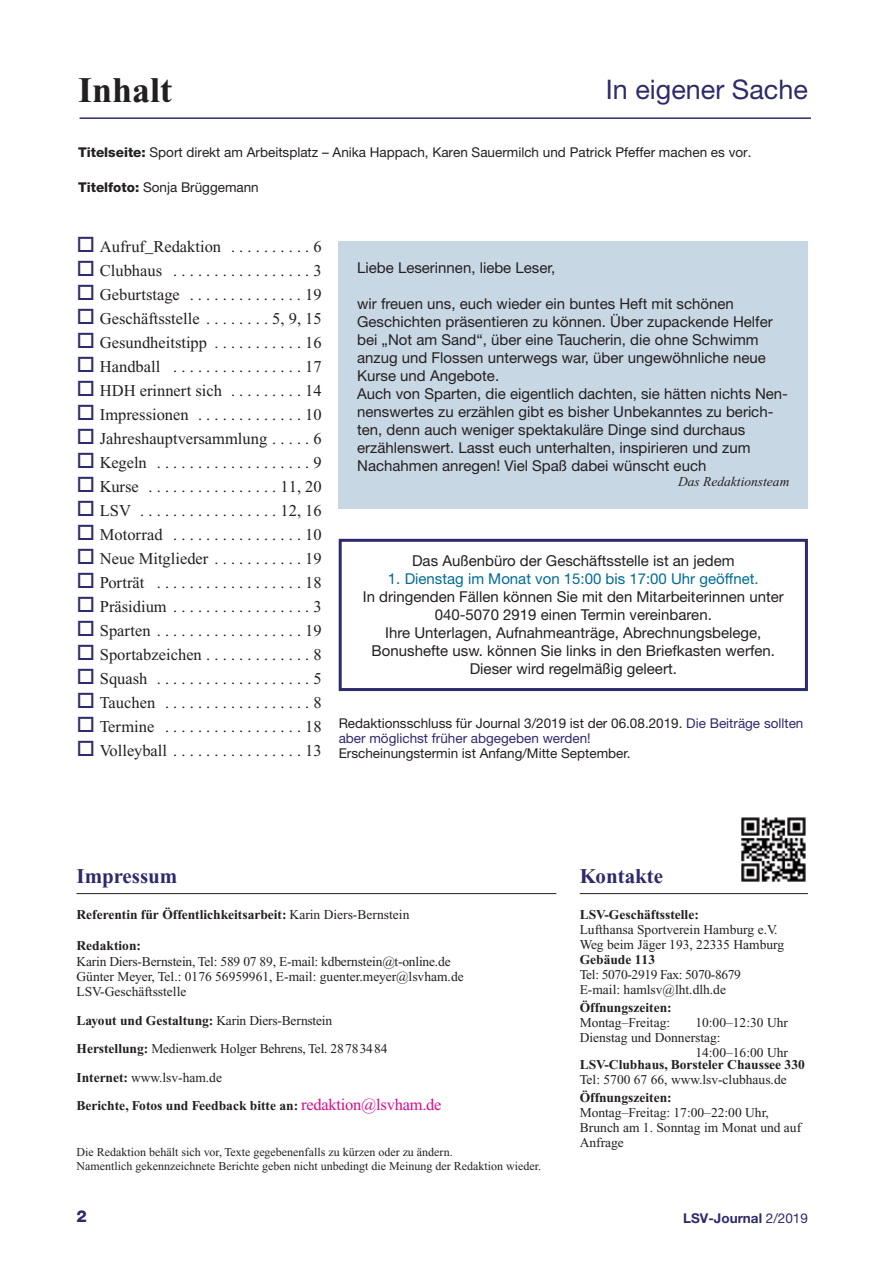
<style>
.page{position:relative;width:893px;height:1263px;background:#fff}
.page>*{position:absolute;margin:0;border:0;box-sizing:border-box;transform-origin:0 0}
.t1{font:700 36px "Times New Roman";color:#231f20}
.t2{font:27px "Helvetica Neue";color:#2d2b6b}
.t3{font:700 21px "Times New Roman";color:#2d2b6b}
.t4{font:16.5px/24px "Times New Roman";color:#231f20;text-align:justify}
.t5{font:800 16.5px "Helvetica Neue";color:#2d2b6b}
.t6{font:15px/18px "Helvetica Neue";color:#231f20}
.t7{font:15px "Helvetica Neue";color:#006b95}
.t8{font:13.5px/15px "Times New Roman";color:#231f20}
.t9{font:700 13.5px/28.5px "Times New Roman";color:#231f20}
.t10{font:13.5px/15px "Helvetica Neue";color:#2d2b6b}
.t11{font:13.5px "Helvetica Neue";color:#231f20}
.t12{font:13.5px "Helvetica Neue";color:#231f20}
.t13{font:13.5px/15px "Times New Roman";letter-spacing:-.025em;color:#231f20}
.t14{font:700 13.5px "Helvetica Neue";color:#2d2b6b}
.t15{font:italic 13.5px "Times New Roman";color:#231f20}
.t16{font:12px/13.5px "Times New Roman";color:#231f20}
.s1{font-weight:800}
.s2{color:#231f20}
.s3{font-weight:400}
.s4{font-weight:400;font-size:16.5px;color:#d70b8c}
</style>
<div class="page">
<hr style="left:80px;top:117px;width:731px;height:2px;background:#2d2b6b">
<hr style="left:77px;top:893px;width:479px;height:1px;background:#231f20">
<hr style="left:580px;top:893px;width:228px;height:1px;background:#231f20">
<div style="left:339px;top:242px;width:469px;height:267px;background:#c8d7e4"></div>
<div style="left:339px;top:539px;width:469px;height:152px;border:3px solid #2d2b6b"></div>
<img style="left:741px;top:817px;width:65px;height:65px">
<h1 class="t1" style="left:78px;top:70px;width:96px">Inhalt</h1>
<h2 class="t2" style="left:606px;top:74px;width:203px">In eigener Sache</h2>
<p class="t11" style="left:78px;top:142px;width:675px"><span class="s1">Titelseite:</span> Sport direkt am Arbeitsplatz – Anika Happach, Karen Sauermilch und Patrick Pfeffer machen es vor.</p>
<p class="t12" style="left:78px;top:179px;width:182px"><span class="s1">Titelfoto:</span> Sonja Brüggemann</p>
<p class="t4" style="left:100px;top:235px;width:223px">Aufruf_Redaktion . . . . . . . . . . 6<br>Clubhaus . . . . . . . . . . . . . . . . . 3<br>Geburtstage . . . . . . . . . . . . . . 19<br>Geschäftsstelle . . . . . . . . 5, 9, 15<br>Gesundheitstipp . . . . . . . . . . . 16<br>Handball . . . . . . . . . . . . . . . . 17<br>HDH erinnert sich . . . . . . . . . 14<br>Impressionen . . . . . . . . . . . . . 10<br>Jahreshauptversammlung . . . . . 6<br>Kegeln . . . . . . . . . . . . . . . . . . . 9<br>Kurse . . . . . . . . . . . . . . . . 11, 20<br>LSV . . . . . . . . . . . . . . . . . 12, 16<br>Motorrad . . . . . . . . . . . . . . . . 10<br>Neue Mitglieder . . . . . . . . . . . 19<br>Porträt . . . . . . . . . . . . . . . . . . 18<br>Präsidium . . . . . . . . . . . . . . . . . 3<br>Sparten . . . . . . . . . . . . . . . . . . 19<br>Sportabzeichen . . . . . . . . . . . . . 8<br>Squash . . . . . . . . . . . . . . . . . . . 5<br>Tauchen . . . . . . . . . . . . . . . . . . 8<br>Termine . . . . . . . . . . . . . . . . . 18<br>Volleyball . . . . . . . . . . . . . . . . 13</p>
<p class="t6" style="left:357px;top:258px;width:200px">Liebe Leserinnen, liebe Leser,</p>
<p class="t6" style="left:357px;top:294px;width:432px">wir freuen uns, euch wieder ein buntes Heft mit schönen Geschichten präsentieren zu können. Über zupackende Helfer bei „Not am Sand“, über eine Taucherin, die ohne Schwimm anzug und Flossen unterwegs war, über ungewöhnliche neue Kurse und Angebote.<br>Auch von Sparten, die eigentlich dachten, sie hätten nichts Nen&shy;nenswertes zu erzählen gibt es bisher Unbekanntes zu berich&shy;ten, denn auch weniger spektakuläre Dinge sind durchaus erzählenswert. Lasst euch unterhalten, inspirieren und zum Nachahmen anregen! Viel Spaß dabei wünscht euch</p>
<p class="t15" style="left:678px;top:474px;width:113px">Das Redaktionsteam</p>
<p class="t6" style="left:412px;top:551px;width:324px">Das Außenbüro der Geschäftsstelle ist an jedem</p>
<p class="t7" style="left:388px;top:570px;width:372px">1. Dienstag im Monat von 15:00 bis 17:00 Uhr geöffnet.</p>
<p class="t6" style="left:363px;top:587px;width:422px;text-align:center">In dringenden Fällen können Sie mit den Mitarbeiterinnen unter 040-5070 2919 einen Termin vereinbaren.<br>Ihre Unterlagen, Aufnahmeanträge, Abrechnungsbelege, Bonushefte usw. können Sie links in den Briefkasten werfen.<br>Dieser wird regelmäßig geleert.</p>
<p class="t10" style="left:339px;top:716px;width:466px"><span class="s2">Redaktionsschluss für Journal 3/2019 ist der 06.08.2019.</span> Die Beiträge sollten aber möglichst früher abgegeben werden!</p>
<p class="t12" style="left:339px;top:745px;width:293px">Erscheinungs termin ist Anfang/Mitte September.</p>
<h3 class="t3" style="left:77px;top:864px;width:102px">Impressum</h3>
<p class="t9" style="left:77px;top:901px;width:334px">Referentin für Öffentlichkeitsarbeit: <span class="s3">Karin Diers-Bernstein</span></p>
<p class="t9" style="left:77px;top:931px;width:66px">Redaktion:</p>
<p class="t8" style="left:77px;top:953px;width:389px;line-height:15.5px">Karin Diers-Bernstein , Tel: 589 07 89, E-mail: kdbernstein@t-online.de<br>Günter Meyer, Tel.: 0176 56959961, E-mail: guenter.meyer@lsvham.de<br>LSV-Geschäftsstelle</p>
<p class="t9" style="left:77px;top:1006px;width:367px">Layout und Gestaltung: <span class="s3">Karin Diers-Bernstein<br></span>Herstellung: <span class="s3">Medienwerk Holger Behrens, Tel. 28 78 34 84<br></span>Internet: <span class="s3">www.lsv-ham.de<br></span>Berichte, Fotos und Feedback bitte an: <span class="s4">redaktion@lsvham.de</span></p>
<p class="t16" style="left:77px;top:1146px;width:466px">Die Redaktion behält sich vor, Texte gegebenenfalls zu kürzen oder zu ändern.<br>Namentlich gekennzeichnete Berichte geben nicht unbedingt die Meinung der Redaktion wieder.</p>
<h3 class="t3" style="left:580px;top:864px;width:85px">Kontakte</h3>
<p class="t9" style="left:580px;top:901px;width:121px">LSV-Geschäftsstelle:</p>
<p class="t8" style="left:580px;top:922px;width:206px">Lufthansa Sportverein Hamburg e.V.<br>Weg beim Jäger 193, 22335 Hamburg</p>
<p class="t9" style="left:580px;top:946px;width:77px">Gebäude 113</p>
<p class="t13" style="left:580px;top:967px;width:163px">Tel: 5070-2919 Fax: 5070-8679<br>E-mail: hamlsv@lht.dlh.de</p>
<p class="t9" style="left:580px;top:994px;width:93px">Öffnungszeiten:</p>
<p class="t8" style="left:580px;top:1015px;width:92px">Montag–Freitag:</p>
<p class="t8" style="left:695px;top:1015px;width:94px">10:00–12:30 Uhr</p>
<p class="t8" style="left:580px;top:1030px;width:142px">Dienstag und Donnerstag:</p>
<p class="t8" style="left:695px;top:1045px;width:94px">14:00–16:00 Uhr</p>
<p class="t9" style="left:580px;top:1051px;width:227px">LSV-Clubhaus, Borsteler Chaussee 330</p>
<p class="t8" style="left:580px;top:1072px;width:208px">Tel: 5700 67 66, www.lsv-clubhaus.de</p>
<p class="t9" style="left:580px;top:1084px;width:93px">Öffnungszeiten:</p>
<p class="t8" style="left:580px;top:1105px;width:223px">Montag–Freitag: 17:00–22:00 Uhr,<br>Brunch am 1. Sonntag im Monat und auf<br>Anfrage</p>
<p class="t5" style="left:77px;top:1206px;width:12px">2</p>
<p class="t14" style="left:683px;top:1207px;width:126px">LSV-Journal <span class="s3">2/2019</span></p>
</div>
